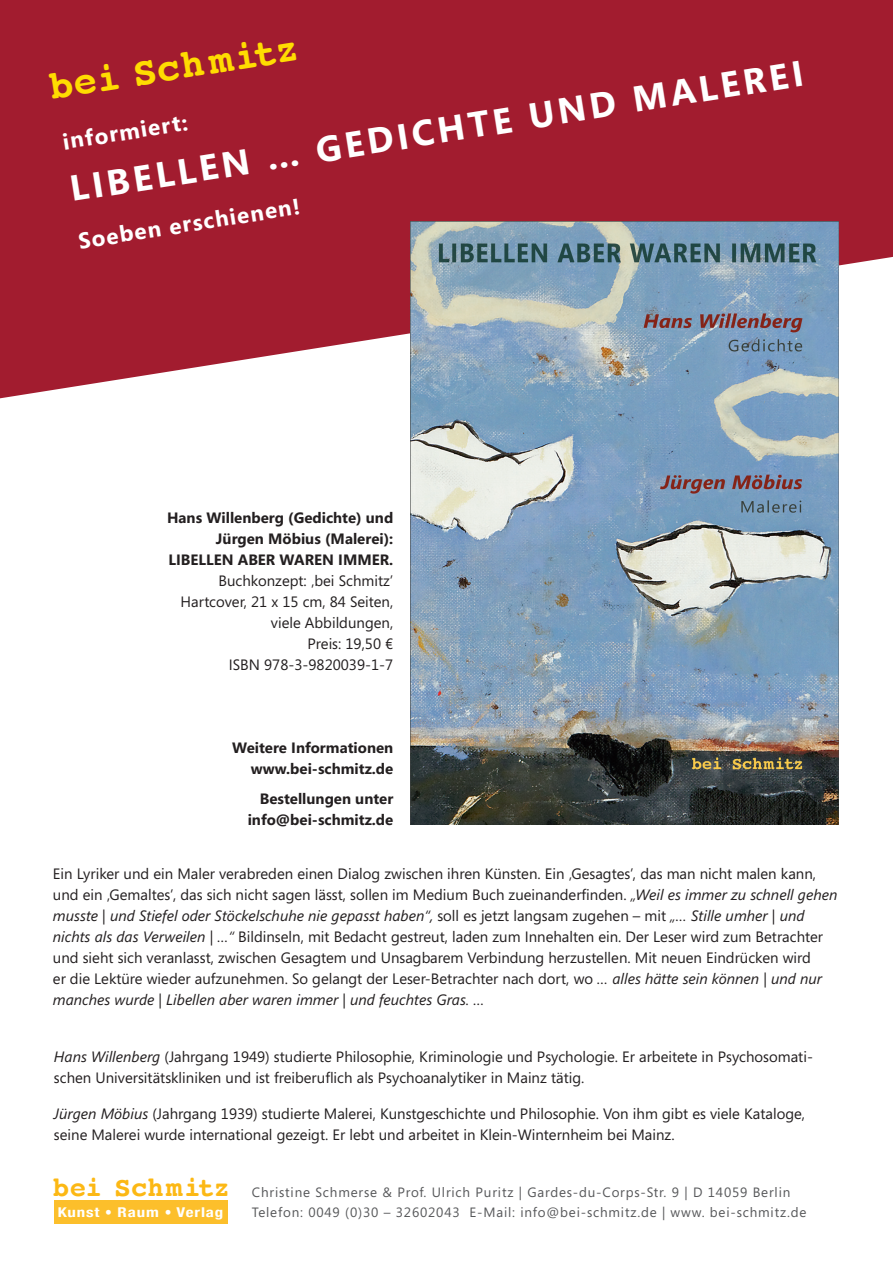
<style>
.page{position:relative;width:893px;height:1263px;background:#fff}
.page>*{position:absolute;margin:0;border:0;box-sizing:border-box;transform-origin:0 0}
.t1{font:700 39.45px "Courier";color:#ffdc01}
.t2{font:700 36px "Segoe";color:#fff}
.t3{font:700 27.3px "Courier";color:#fcb814}
.t4{font:700 22.5px "Segoe";color:#fff}
.t5{font:15px/21px "Segoe";color:#231f20}
.t6{font:700 15px/21px "Segoe";color:#231f20;text-align:right}
.t7{font:13.5px/19.5px "Segoe";letter-spacing:.06em;color:#57585a}
.t8{font:700 condensed 13.5px "Helvetica Neue";letter-spacing:.05em;color:#fff;scale:1.25 1}
.s1{font-style:italic}
</style>
<div class="page">
<svg style="left:0;top:0;width:893px;height:398px;background:#a82c3e"></svg>
<img style="left:411px;top:221px;width:427px;height:604px">
<div style="left:54px;top:1200px;width:173px;height:23px;background:#fcbf2b"></div>
<h1 class="t1" style="left:44px;top:55px;width:254px;rotate:-9deg">bei Sch mitz</h1>
<h2 class="t2" style="left:66px;top:164px;width:743px;rotate:-9deg">LIBELLEN … GEDICHTE UND MALEREI</h2>
<h3 class="t4" style="left:76px;top:225px;width:225px;rotate:-9deg">Soeben erschienen!</h3>
<h3 class="t4" style="left:60px;top:126px;width:128px;rotate:-9deg">informiert:</h3>
<p class="t6" style="left:167px;top:506px;width:228px">Hans Willenberg (Gedichte) und<br>Jürgen Möbius (Malerei):<br>LIBELLEN ABER WAREN IMMER.</p>
<p class="t5" style="left:181px;top:569px;width:214px;text-align:right">Buchkonzept: ‚bei Schmitz’<br>Hartcover, 21 x 15 cm, 84 Seiten, viele Abbildungen,<br>Preis: 19,50 €<br>ISBN 978-3-9820039-1-7</p>
<p class="t6" style="left:232px;top:737px;width:163px">Weitere Informationen www.bei-schmitz.de</p>
<p class="t6" style="left:248px;top:787px;width:147px">Bestellungen unter info@bei-schmitz.de</p>
<p class="t5" style="left:53px;top:862px;width:786px">Ein Lyriker und ein Maler verabreden einen Dialog zwischen ihren Künsten. Ein ‚Gesagtes’, das man nicht malen kann, und ein ‚Gemaltes’, das sich nicht sagen lässt, sollen im Medium Buch zueinanderfinden. <span class="s1">„Weil es immer zu schnell gehen musste | und Stiefel oder Stöckelschuhe nie gepasst haben“,</span> soll es jetzt langsam zugehen – mit <span class="s1">„… Stille umher | und nichts als das Verweilen | …“</span> Bildinseln, mit Bedacht gestreut, laden zum Innehalten ein. Der Leser wird zum Betrachter und sieht sich veranlasst, zwischen Gesagtem und Unsagbarem Verbindung herzustellen. Mit neuen Eindrücken wird<br>er die Lektüre wieder aufzunehmen. So gelangt der Leser-Betrachter nach dort, wo <span class="s1">… alles hätte sein können | und nur manches wurde | Libellen aber waren immer | und feuchtes Gras. …</span></p>
<p class="t5" style="left:54px;top:1045px;width:760px"><span class="s1">Hans Willenberg</span> (Jahrgang 1949) studierte Philosophie, Kriminologie und Psychologie. Er arbeitete in Psychosomati&shy;schen Universitätskliniken und ist freiberuflich als Psychoanalytiker in Mainz tätig.</p>
<p class="t5" style="left:54px;top:1102px;width:753px"><span class="s1">Jürgen Möbius</span> (Jahrgang 1939) studierte Malerei, Kunstgeschichte und Philosophie. Von ihm gibt es viele Kataloge, seine Malerei wurde international gezeigt. Er lebt und arbeitet in Klein-Winternheim bei Mainz.</p>
<h3 class="t3" style="left:53px;top:1166px;width:179px">bei Schmitz</h3>
<p class="t8" style="left:58px;top:1200px;width:134px">Kunst • Raum • Verlag</p>
<p class="t7" style="left:252px;top:1182px;width:556px">Christine Schmerse &amp; Prof. Ulrich Puritz | Gardes-du-Corps-Str. 9 | D 14059 Berlin<br>Telefon: 0049 (0)30 – 32602043 E-Mail: info@bei-schmitz.de | www. bei-schmitz.de</p>
</div>
